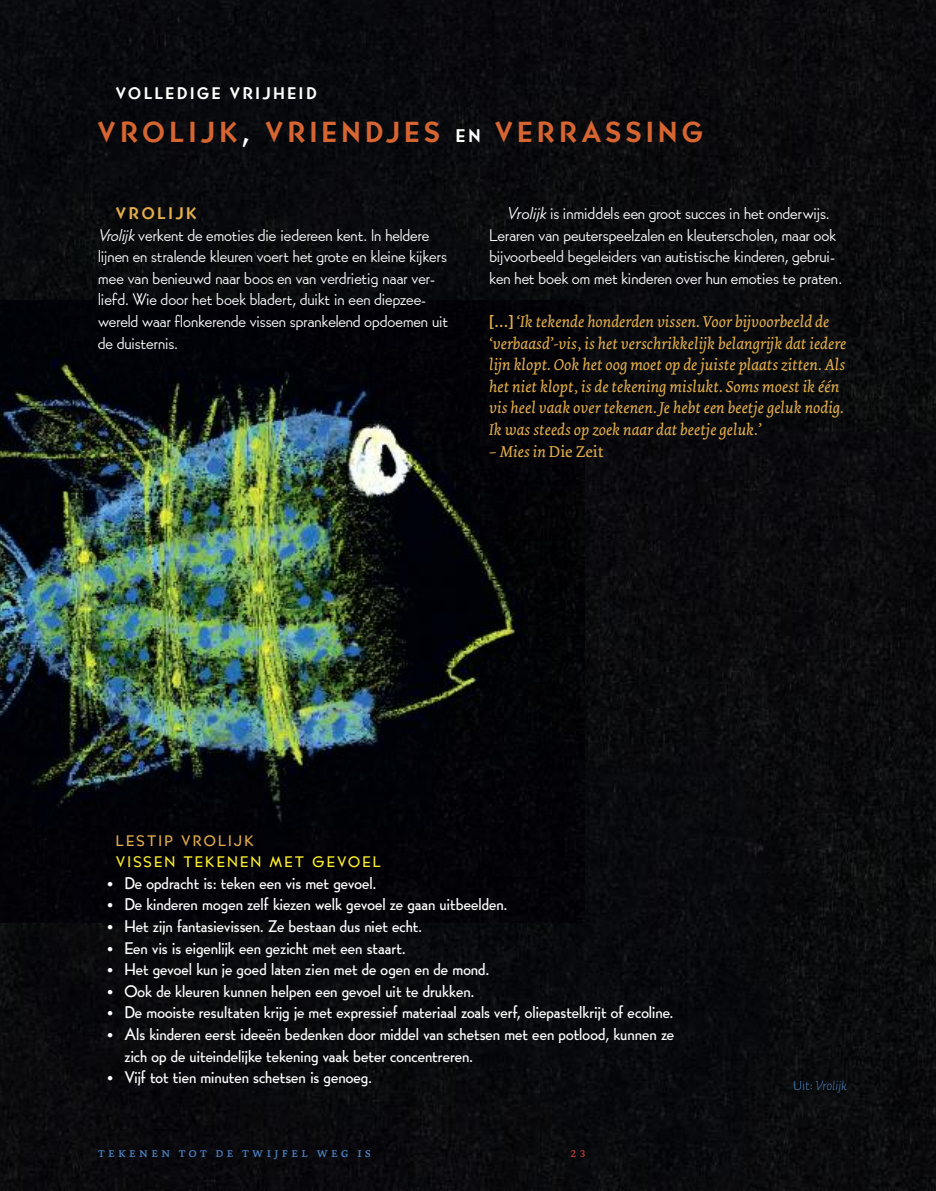
<style>
.page{position:relative;width:936px;height:1191px;background:#fff}
.page>*{position:absolute;margin:0;border:0;box-sizing:border-box;transform-origin:0 0}
.t1{font:800 28.5px "Bernhard Gothic SG";letter-spacing:.15em;color:#d66532}
.t2{font:500 16.5px/21.6px "Bernhard Gothic SG";color:#fff}
.t3{font:16.5px/21.6px "Bernhard Gothic SG";letter-spacing:-.02em;color:#fff}
.t4{font:italic 16.5px/21.6px "Dolly";color:#e3ae49}
.t5{font:800 16.5px "Bernhard Gothic SG";letter-spacing:.15em;color:#fff}
.t6{font:500 15px "Bernhard Gothic SG";letter-spacing:.15em;color:#fff12a}
.t7{font:500 15px "Bernhard Gothic SG";letter-spacing:.15em;color:#e3ae49}
.t8{font:13.5px "Dolly Small Caps";letter-spacing:.2em;color:#4b84c4}
.t9{font:italic 300 13.5px "Auto 2";color:#4b84c4}
.t10{font:13.5px "Dolly Small Caps";color:#b5392c}
.s1{color:#fff}
.s2{font-size:18px;color:#fff}
.s3{font-weight:800;color:#e3ae49}
.s4{font-style:italic}
.s5{font-family:"Bernhard Gothic SG";font-weight:800;font-style:normal;font-size:15px}
.s6{font-style:normal}
</style>
<div class="page">
<div style="left:0;top:0;width:935px;height:1191px;background:#0a0a0e"></div>
<img style="left:0;top:300px;width:584px;height:622px">
<p class="t5" style="left:116px;top:84px;width:202px">VOLLEDIGE VRIJHEID</p>
<h1 class="t1" style="left:98px;top:116px;width:607px">VROLIJK<span class="s1">,</span> VRIENDJES <span class="s2">EN</span> VERRASSING</h1>
<p class="t3" style="left:98px;top:202px;width:352px;text-indent:18px"><span class="s3">VROLIJK<br></span><span class="s4">Vrolijk</span>verkent de emoties die iedereen kent. In heldere lijnen en stralende kleuren voert het grote en kleine kijkers mee van benieuwd naar boos en van verdrietig naar ver&shy;liefd. Wie door het boek bladert, duikt in een diepzee&shy;wereld waar flonkerende vissen sprankelend opdoemen uit de duisternis.</p>
<p class="t3" style="left:489px;top:202px;width:354px;text-align:center"><span class="s4">Vrolijk</span> is inmiddels een groot succes in het onderwijs.<br>Leraren van peuterspeelzalen en kleuterscholen, maar ook bijvoorbeeld begeleiders van autistische kinderen, gebrui&shy;ken het boek om met kinderen over hun emoties te praten.</p>
<p class="t4" style="left:489px;top:312px;width:359px"><span class="s5">[…]</span> ‘Ik tekende honderden vissen. Voor bijvoorbeeld de ‘verbaasd’-vis, is het verschrikkelijk belangrijk dat iedere lijn klopt. Ook het oog moet op dejuiste plaats zitten. Als het niet klopt, is de tekening mislukt. Soms moest ik één vis heel vaak over tekenen. Je hebt een beetje geluk nodig.<br>Ik was steeds op zoek naar dat beetje geluk.’</p>
<p class="t4" style="left:489px;top:441px;width:116px">– Mies in <span class="s6">Die Zeit</span></p>
<p class="t7" style="left:116px;top:831px;width:139px">LESTIP VROLIJK</p>
<p class="t6" style="left:116px;top:853px;width:266px">VISSEN TEKENEN MET GEVOEL</p>
<p class="t2" style="left:106px;top:872px;width:271px">• De opdracht is: teken een vis met gevoel.</p>
<p class="t2" style="left:106px;top:894px;width:403px">• De kinderen mogen zelf kiezen welk gevoel ze gaan uitbeelden.</p>
<p class="t2" style="left:106px;top:915px;width:317px">• Het zijn fantasievissen. Ze bestaan dus niet echt.</p>
<p class="t2" style="left:106px;top:937px;width:301px">• Een vis is eigenlijk een gezicht met een staart.</p>
<p class="t2" style="left:106px;top:958px;width:384px">• Het gevoel kun je goed laten zien met de ogen en de mond.</p>
<p class="t2" style="left:106px;top:980px;width:369px">• Ook de kleuren kunnen helpen een gevoel uit te drukken.</p>
<p class="t2" style="left:106px;top:1002px;width:568px">• De mooiste resultaten krijg je met expressief materiaal zoals verf, oliepastelkrijt of ecoline.</p>
<p class="t2" style="left:124px;top:1023px;width:551px;text-indent:-18px">• Als kinderen eerst ideeën bedenken door middel van schetsen met een potlood, kunnen ze zich op de uiteindelijke tekening vaak beter concentreren.</p>
<p class="t2" style="left:106px;top:1066px;width:267px">• Vijf tot tien minuten schetsen is genoeg.</p>
<p class="t8" style="left:98px;top:1146px;width:275px">tekenen tot de twijfel weg is</p>
<p class="t10" style="left:570px;top:1146px;width:17px">23</p>
<p class="t9" style="left:793px;top:1081px;width:56px"><span class="s6">Uit:</span> Vrolijk</p>
</div>
